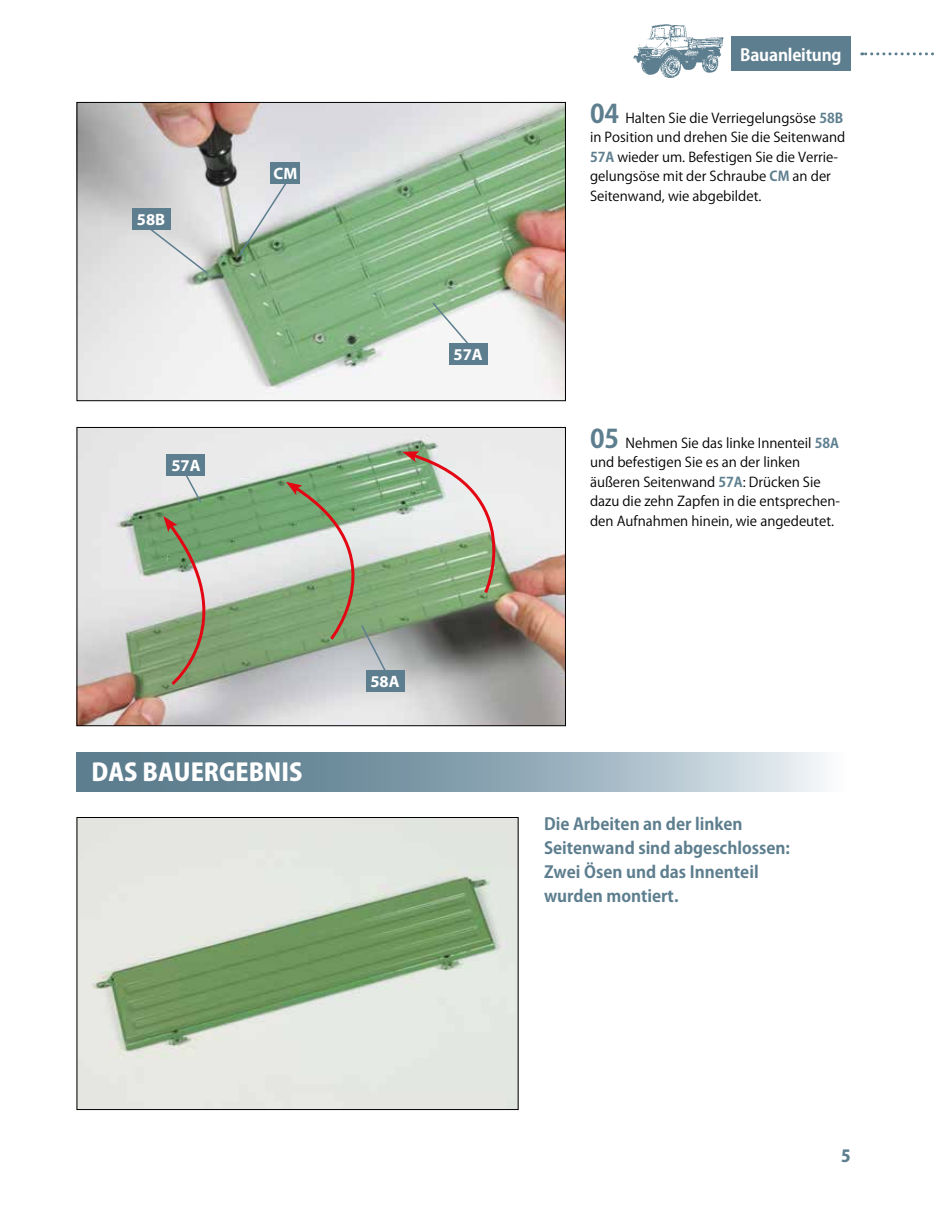
<style>
.page{position:relative;width:936px;height:1212px;background:#fff}
.page>*{position:absolute;margin:0;border:0;box-sizing:border-box;transform-origin:0 0}
.t1{font:800 24px "Koz Go Pro";color:#fff}
.t2{font:700 16.5px/24px "Koz Go Pro";color:#5d7e8e}
.t3{font:700 16.5px "Myriad Pro";color:#fff}
.t4{font:700 16.5px "Koz Go Pro";letter-spacing:-.01em;color:#fff}
.t5{font:800 16.5px "Koz Go Pro";color:#5d7e8e}
.t6{font:13.5px/19.5px "Koz Go Pro";color:#000}
.s1{font-weight:700;font-size:25.5px;color:#5d7e8e}
.s2{font-weight:700;color:#5d7e8e}
</style>
<div class="page">
<svg style="left:861px;top:52px;width:73px;height:3px"></svg>
<img style="left:633px;top:24px;width:91px;height:54px">
<div style="left:731px;top:37px;width:119px;height:34px;background:#5d7e8e"></div>
<img style="left:79px;top:819px;width:437px;height:289px">
<div style="left:77px;top:817px;width:441px;height:293px;border:1px solid #000"></div>
<svg style="left:77px;top:752px;width:749px;height:39px;background:#8da5b2"></svg>
<img style="left:79px;top:104px;width:485px;height:295px">
<div style="left:77px;top:102px;width:489px;height:299px;border:1px solid #000"></div>
<img style="left:79px;top:429px;width:485px;height:295px">
<div style="left:77px;top:427px;width:489px;height:299px;border:1px solid #000"></div>
<svg style="left:431px;top:301px;width:46px;height:53px"></svg>
<div style="left:449px;top:344px;width:38px;height:21px;background:#5d7e8e"></div>
<svg style="left:148px;top:227px;width:61px;height:48px;background:#dadcdc"></svg>
<div style="left:132px;top:208px;width:38px;height:22px;background:#5d7e8e"></div>
<svg style="left:179px;top:475px;width:24px;height:29px"></svg>
<div style="left:167px;top:454px;width:38px;height:21px;background:#5d7e8e"></div>
<div style="left:366px;top:671px;width:38px;height:21px;background:#5d7e8e"></div>
<svg style="left:237px;top:177px;width:54px;height:81px;background:#bccabe"></svg>
<div style="left:270px;top:162px;width:30px;height:22px;background:#5d7e8e"></div>
<svg style="left:163px;top:516px;width:82px;height:171px;background:#9baa8d"></svg>
<img style="left:286px;top:451px;width:244px;height:232px">
<p class="t3" style="left:137px;top:209px;width:30px">58B</p>
<p class="t3" style="left:273px;top:163px;width:25px">CM</p>
<p class="t3" style="left:171px;top:455px;width:31px">57A</p>
<h1 class="t1" style="left:91px;top:756px;width:212px">DAS BAUERGEBNIS</h1>
<p class="t3" style="left:453px;top:344px;width:31px">57A</p>
<p class="t3" style="left:370px;top:671px;width:31px">58A</p>
<p class="t4" style="left:740px;top:44px;width:103px">Bauanleitung</p>
<p class="t6" style="left:590px;top:108px;width:257px"><span class="s1">04</span> Halten Sie die Verriegelungsöse <span class="s2">58B </span>in Position und drehen Sie die Seitenwand <span class="s2">57A</span> wieder um. Befestigen Sie die Verrie&shy;gelungsöse mit der Schraube <span class="s2">CM</span> an der Seitenwand, wie abgebildet.</p>
<p class="t6" style="left:590px;top:433px;width:251px"><span class="s1">05</span> Nehmen Sie das linke Innenteil <span class="s2">58A </span>und befestigen Sie es an der linken äußeren Seitenwand <span class="s2">57A</span>: Drücken Sie dazu die zehn Zapfen in die entsprechen&shy;den Aufnahmen hinein, wie angedeutet.</p>
<p class="t2" style="left:544px;top:813px;width:247px">Die Arbeiten an der linken<br>Seitenwand sind abgeschlossen:<br>Zwei Ösen und das Innenteil wurden montiert.</p>
<p class="t5" style="left:841px;top:1145px;width:11px">5</p>
</div>
